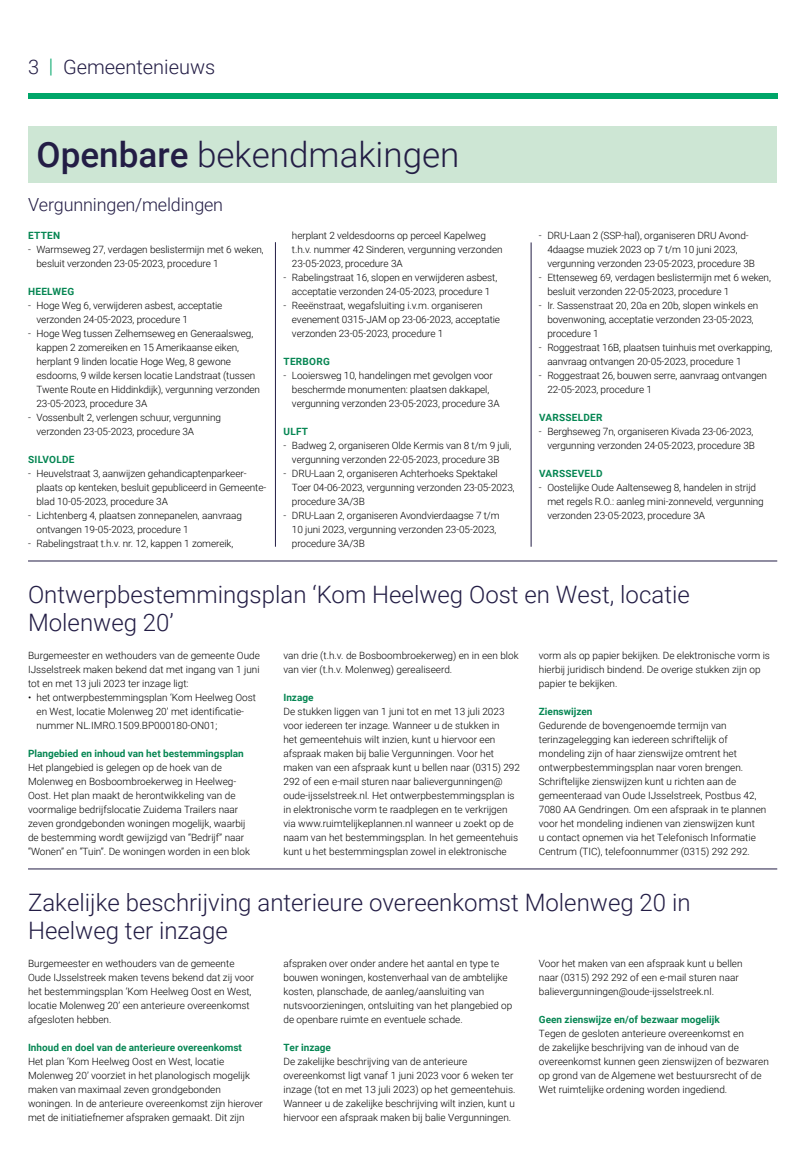
<style>
.page{position:relative;width:806px;height:1163px;background:#fff}
.page>*{position:absolute;margin:0;border:0;box-sizing:border-box;transform-origin:0 0}
.OIJ_hoofdkop_bekendm{font:300 35px "Roboto";color:#231d45}
.OIJ_kop_klein{font:300 24px/28px "Roboto";color:#231d45}
.t1{font:300 20px "Roboto";color:#231d45}
.OIJ_kop_bekendmaking{font:300 18px "Roboto";letter-spacing:-.01em;color:#231d45}
.OIJ_platte_tekst{font:300 10px/14px "Roboto";color:#000}
.OIJ_platte_tekst_bek{font:300 10px/14px "Roboto";letter-spacing:-.01em;color:#000}
.OIJ_tussenkop{font:700 10px "Roboto";color:#068653}
.OIJ_plaatsnaam{font:700 10px "Roboto";letter-spacing:.025em;color:#068653}
.s1{color:#00a669}
.s2{font-weight:500}
</style>
<div class="page">
<div style="left:28px;top:93px;width:748px;height:5px;background:#00a669"></div>
<div style="left:28px;top:126px;width:748px;height:56px;background:#cde6d4"></div>
<hr style="left:275px;top:242px;width:1px;height:304px;background:#231d45">
<hr style="left:530px;top:242px;width:1px;height:304px;background:#231d45">
<hr style="left:28px;top:560px;width:748px;height:1px;background:#231d45">
<hr style="left:28px;top:868px;width:748px;height:1px;background:#231d45">
<p class="t1" style="left:28px;top:53px;width:189px">3 <span class="s1">|</span> Gemeentenieuws</p>
<h2 class="OIJ_hoofdkop_bekendm" style="left:37px;top:130px;width:424px"><span class="s2">Openbare</span> bekendmakingen</h2>
<h3 class="OIJ_kop_bekendmaking" style="left:28px;top:191px;width:196px">Vergunningen/meldingen</h3>
<h4 class="OIJ_plaatsnaam" style="left:28px;top:228px;width:33px">ETTEN</h4>
<p class="OIJ_platte_tekst_bek" style="left:37px;top:241px;width:228px;text-indent:-9px">- Warmseweg 27, verdagen beslistermijn met 6 weken, besluit verzonden 23-05-2023, procedure 1</p>
<h4 class="OIJ_plaatsnaam" style="left:28px;top:284px;width:47px">HEELWEG</h4>
<p class="OIJ_platte_tekst_bek" style="left:37px;top:297px;width:187px;text-indent:-9px">- Hoge Weg 6, verwijderen asbest, acceptatie verzonden 24-05-2023, procedure 1</p>
<p class="OIJ_platte_tekst_bek" style="left:37px;top:325px;width:225px;text-indent:-9px">- Hoge Weg tussen Zelhemseweg en Generaalsweg, kappen 2 zomereiken en 15 Amerikaanse eiken, herplant 9 linden locatie Hoge Weg, 8 gewone esdoorns, 9 wilde kersen locatie Landstraat (tussen Twente Route en Hiddinkdijk), vergunning verzonden 23-05-2023, procedure 3A</p>
<p class="OIJ_platte_tekst_bek" style="left:37px;top:409px;width:186px;text-indent:-9px">- Vossenbult 2, verlengen schuur, vergunning verzonden 23-05-2023, procedure 3A</p>
<h4 class="OIJ_plaatsnaam" style="left:28px;top:452px;width:48px">SILVOLDE</h4>
<p class="OIJ_platte_tekst_bek" style="left:37px;top:465px;width:231px;text-indent:-9px">- Heuvelstraat 3, aanwijzen gehandicaptenparkeer&shy;plaats op kenteken, besluit gepubliceerd in Gemeente&shy;blad 10-05-2023, procedure 3A</p>
<p class="OIJ_platte_tekst_bek" style="left:37px;top:507px;width:207px;text-indent:-9px">- Lichtenberg 4, plaatsen zonnepanelen, aanvraag ontvangen 19-05-2023, procedure 1</p>
<p class="OIJ_platte_tekst_bek" style="left:28px;top:535px;width:207px">- Rabelingstraat t.h.v. nr. 12, kappen 1 zomereik,</p>
<p class="OIJ_platte_tekst_bek" style="left:292px;top:227px;width:212px">herplant 2 veldesdoorns op perceel Kapelweg t.h.v. nummer 42 Sinderen, vergunning verzonden<br>23-05-2023, procedure 3A</p>
<p class="OIJ_platte_tekst_bek" style="left:283px;top:269px;width:215px;text-align:center">- Rabelingstraat 16, slopen en verwijderen asbest, acceptatie verzonden 24-05-2023, procedure 1</p>
<p class="OIJ_platte_tekst_bek" style="left:292px;top:297px;width:209px;text-indent:-9px">- Reeënstraat, wegafsluiting i.v.m. organiseren evenement 0315-JAM op 23-06-2023, acceptatie verzonden 23-05-2023, procedure 1</p>
<h4 class="OIJ_plaatsnaam" style="left:283px;top:354px;width:48px">TERBORG</h4>
<p class="OIJ_platte_tekst_bek" style="left:292px;top:367px;width:209px;text-indent:-9px">- Looiersweg 10, handelingen met gevolgen voor beschermde monumenten: plaatsen dakkapel, vergunning verzonden 23-05-2023, procedure 3A</p>
<h4 class="OIJ_plaatsnaam" style="left:283px;top:424px;width:26px">ULFT</h4>
<p class="OIJ_platte_tekst_bek" style="left:283px;top:437px;width:229px;text-align:center">- Badweg 2, organiseren Olde Kermis van 8 t/m 9 juli, vergunning verzonden 22-05-2023, procedure 3B</p>
<p class="OIJ_platte_tekst_bek" style="left:292px;top:465px;width:224px;text-indent:-9px">- DRU-Laan 2, organiseren Achterhoeks Spektakel<br>Toer 04-06-2023, vergunning verzonden 23-05-2023, procedure 3A/3B</p>
<p class="OIJ_platte_tekst_bek" style="left:292px;top:507px;width:209px;text-indent:-9px">- DRU-Laan 2, organiseren Avondvierdaagse 7 t/m<br>10 juni 2023, vergunning verzonden 23-05-2023, procedure 3A/3B</p>
<p class="OIJ_platte_tekst_bek" style="left:547px;top:227px;width:209px;text-indent:-9px">- DRU-Laan 2 (SSP-hal), organiseren DRU Avond-<br>4daagse muziek 2023 op 7 t/m 10 juni 2023, vergunning verzonden 23-05-2023, procedure 3B</p>
<p class="OIJ_platte_tekst_bek" style="left:547px;top:269px;width:225px;text-indent:-9px">- Ettenseweg 69, verdagen beslistermijn met 6 weken, besluit verzonden 22-05-2023, procedure 1</p>
<p class="OIJ_platte_tekst_bek" style="left:547px;top:297px;width:212px;text-indent:-9px">- Ir. Sassenstraat 20, 20a en 20b, slopen winkels en bovenwoning, acceptatie verzonden 23-05-2023, procedure 1</p>
<p class="OIJ_platte_tekst_bek" style="left:547px;top:339px;width:226px;text-indent:-9px">- Roggestraat 16B, plaatsen tuinhuis met overkapping, aanvraag ontvangen 20-05-2023, procedure 1</p>
<p class="OIJ_platte_tekst_bek" style="left:547px;top:367px;width:221px;text-indent:-9px">- Roggestraat 26, bouwen serre, aanvraag ontvangen<br>22-05-2023, procedure 1</p>
<h4 class="OIJ_plaatsnaam" style="left:538px;top:410px;width:65px">VARSSELDER</h4>
<p class="OIJ_platte_tekst_bek" style="left:538px;top:423px;width:217px;text-align:right">- Berghseweg 7n, organiseren Kivada 23-06-2023, vergunning verzonden 24-05-2023, procedure 3B</p>
<h4 class="OIJ_plaatsnaam" style="left:538px;top:466px;width:65px">VARSSEVELD</h4>
<p class="OIJ_platte_tekst_bek" style="left:547px;top:479px;width:218px;text-indent:-9px">- Oostelijke Oude Aaltenseweg 8, handelen in strijd met regels R.O.: aanleg mini-zonneveld, vergunning verzonden 23-05-2023, procedure 3A</p>
<h2 class="OIJ_kop_klein" style="left:28px;top:579px;width:663px">Ontwerpbestemmingsplan ‘Kom Heelweg Oost en West, locatie<br>Molenweg 20’</h2>
<p class="OIJ_platte_tekst" style="left:28px;top:647px;width:233px;text-align:justify">Burgemeester en wethouders van de gemeente Oude IJsselstreek maken bekend dat met ingang van 1 juni tot en met 13 juli 2023 ter inzage ligt:</p>
<p class="OIJ_platte_tekst_bek" style="left:37px;top:689px;width:221px;text-indent:-9px">• het ontwerpbestemmingsplan ‘Kom Heelweg Oost en West, locatie Molenweg 20’ met identificatie&shy;nummer NL.IMRO.1509.BP000180-ON01;</p>
<p class="OIJ_tussenkop" style="left:28px;top:746px;width:217px">Plangebied en inhoud van het bestemmingsplan</p>
<p class="OIJ_platte_tekst" style="left:28px;top:759px;width:223px">Het plangebied is gelegen op de hoek van de Molenweg en Bosboombroekerweg in Heelweg-Oost. Het plan maakt de herontwikkeling van de voormalige bedrijfslocatie Zuidema Trailers naar zeven grondgebonden woningen mogelijk, waarbij de bestemming wordt gewijzigd van “Bedrijf” naar “Wonen” en “Tuin”. De woningen worden in een blok</p>
<p class="OIJ_platte_tekst" style="left:283px;top:647px;width:236px">van drie (t.h.v. de Bosboombroekerweg) en in een blok van vier (t.h.v. Molenweg) gerealiseerd.</p>
<p class="OIJ_tussenkop" style="left:283px;top:690px;width:32px">Inzage</p>
<p class="OIJ_platte_tekst" style="left:283px;top:703px;width:238px">De stukken liggen van 1 juni tot en met 13 juli 2023 voor iedereen ter inzage. Wanneer u de stukken in<br>het gemeentehuis wilt inzien, kunt u hiervoor een afspraak maken bij balie Vergunningen. Voor het maken van een afspraak kunt u bellen naar (0315) 292<br>292 of een e-mail sturen naar balievergunningen@ oude-ijsselstreek.nl. Het ontwerpbestemmingsplan is in elektronische vorm te raadplegen en te verkrijgen via www.ruimtelijkeplannen.nl wanneer u zoekt op de naam van het bestemmingsplan. In het gemeentehuis kunt u het bestemmingsplan zowel in elektronische</p>
<p class="OIJ_platte_tekst" style="left:538px;top:647px;width:232px">vorm als op papier bekijken. De elektronische vorm is hierbij juridisch bindend. De overige stukken zijn op papier te bekijken.</p>
<p class="OIJ_tussenkop" style="left:538px;top:704px;width:55px">Zienswijzen</p>
<p class="OIJ_platte_tekst" style="left:538px;top:717px;width:229px">Gedurende de bovengenoemde termijn van terinzagelegging kan iedereen schriftelijk of mondeling zijn of haar zienswijze omtrent het ontwerpbestemmingsplan naar voren brengen.<br>Schriftelijke zienswijzen kunt u richten aan de gemeenteraad van Oude IJsselstreek, Postbus 42, 7080 AA Gendringen. Om een afspraak in te plannen voor het mondeling indienen van zienswijzen kunt<br>u contact opnemen via het Telefonisch Informatie Centrum (TIC), telefoonnummer (0315) 292 292.</p>
<h2 class="OIJ_kop_klein" style="left:28px;top:887px;width:663px">Zakelijke beschrijving anterieure overeenkomst Molenweg 20 in<br>Heelweg ter inzage</h2>
<p class="OIJ_platte_tekst" style="left:28px;top:955px;width:227px">Burgemeester en wethouders van de gemeente Oude IJsselstreek maken tevens bekend dat zij voor het bestemmingsplan ‘Kom Heelweg Oost en West, locatie Molenweg 20’ een anterieure overeenkomst afgesloten hebben.</p>
<p class="OIJ_tussenkop" style="left:28px;top:1040px;width:215px">Inhoud en doel van de anterieure overeenkomst</p>
<p class="OIJ_platte_tekst" style="left:28px;top:1053px;width:236px">Het plan ‘Kom Heelweg Oost en West, locatie Molenweg 20’ voorziet in het planologisch mogelijk maken van maximaal zeven grondgebonden woningen. In de anterieure overeenkomst zijn hierover met de initiatiefnemer afspraken gemaakt. Dit zijn</p>
<p class="OIJ_platte_tekst" style="left:283px;top:955px;width:230px">afspraken over onder andere het aantal en type te bouwen woningen, kostenverhaal van de ambtelijke kosten, planschade, de aanleg/aansluiting van nutsvoorzieningen, ontsluiting van het plangebied op de openbare ruimte en eventuele schade.</p>
<p class="OIJ_tussenkop" style="left:283px;top:1040px;width:49px">Ter inzage</p>
<p class="OIJ_platte_tekst" style="left:283px;top:1053px;width:233px">De zakelijke beschrijving van de anterieure overeenkomst ligt vanaf 1 juni 2023 voor 6 weken ter inzage (tot en met 13 juli 2023) op het gemeentehuis.<br>Wanneer u de zakelijke beschrijving wilt inzien, kunt u hiervoor een afspraak maken bij balie Vergunningen.</p>
<p class="OIJ_platte_tekst" style="left:538px;top:955px;width:205px">Voor het maken van een afspraak kunt u bellen naar (0315) 292 292 of een e-mail sturen naar balievergunningen@oude-ijsselstreek.nl.</p>
<p class="OIJ_tussenkop" style="left:538px;top:1012px;width:182px">Geen zienswijze en/of bezwaar mogelijk</p>
<p class="OIJ_platte_tekst" style="left:538px;top:1025px;width:231px">Tegen de gesloten anterieure overeenkomst en<br>de zakelijke beschrijving van de inhoud van de overeenkomst kunnen geen zienswijzen of bezwaren op grond van de Algemene wet bestuursrecht of de Wet ruimtelijke ordening worden ingediend.</p>
</div>
